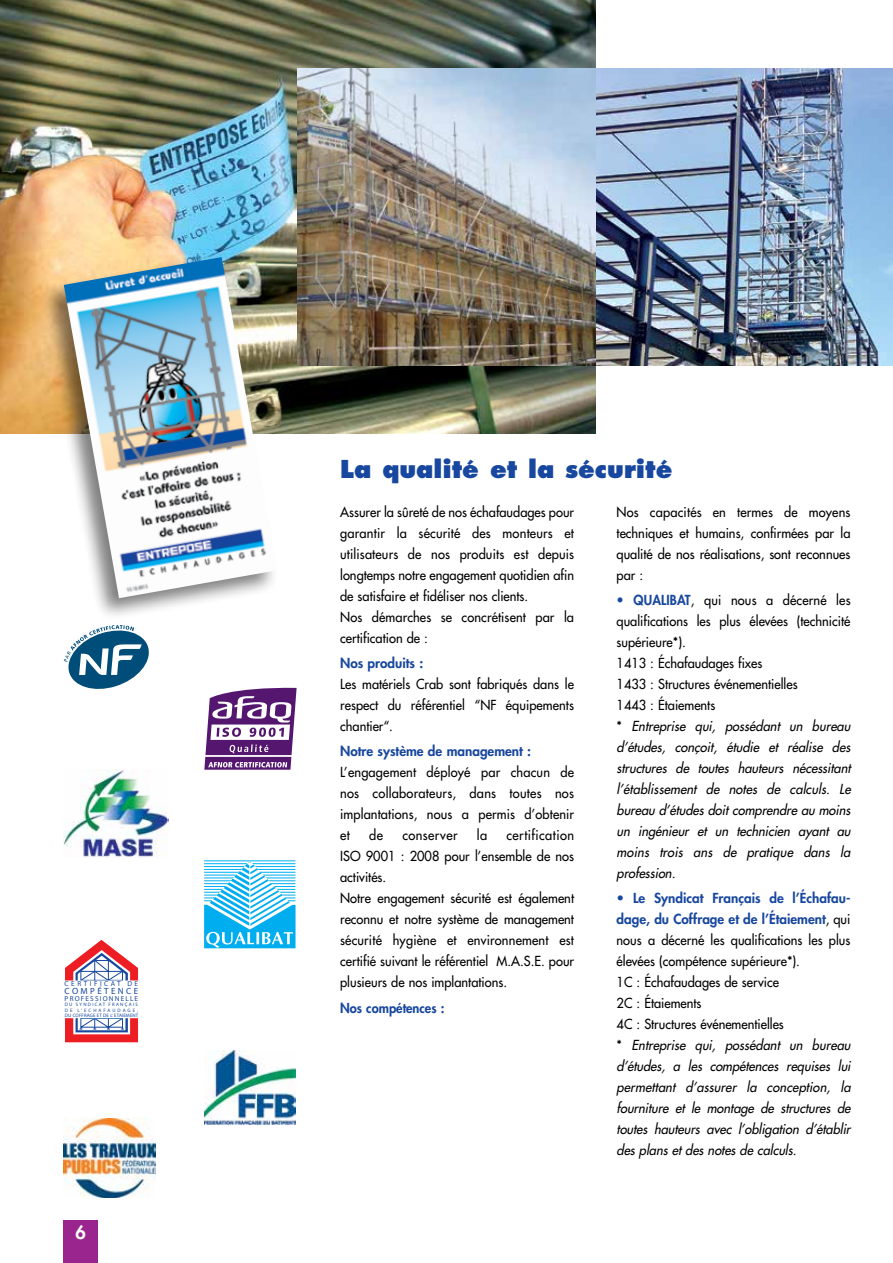
<style>
.page{position:relative;width:893px;height:1263px;background:#fff}
.page>*{position:absolute;margin:0;border:0;box-sizing:border-box;transform-origin:0 0}
.t1{font:800 24px "Futura";color:#17479e}
.t2{font:800 18px "Futura";color:#fff}
.t3{font:italic 13.5px/21px "Futura";color:#000;scale:.95 1}
.t4{font:13.5px/21px "Futura";color:#000;text-align:justify;scale:.95 1}
.t5{font:800 13.5px "Futura";color:#17479e}
.t6{font:800 13.5px "Futura";color:#17479e;scale:.95 1}
.t7{font:13.5px "Futura";letter-spacing:.03em;color:#000;scale:.95 1}
.t8{font:300 9px "Futura";letter-spacing:.26em;color:#17479e}
.t9{font:300 7.2px "Futura";letter-spacing:.165em;color:#17479e}
.t10{font:300 7.2px "Futura";letter-spacing:.345em;color:#17479e}
.t11{font:300 4.8px/5.2px "Futura";letter-spacing:.255em;color:#17479e;text-align:justify}
.s1{font-weight:800;font-style:normal;color:#17479e}
.s2{font-style:normal}
</style>
<div class="page">
<svg style="left:64px;top:625px;width:85px;height:64px"></svg>
<img style="left:64px;top:770px;width:105px;height:87px">
<svg style="left:65px;top:940px;width:73px;height:102px"></svg>
<div style="left:64px;top:980px;width:75px;height:38px;background:#fff"></div>
<img style="left:64px;top:1118px;width:92px;height:79px">
<svg style="left:204px;top:688px;width:93px;height:82px"></svg>
<hr style="left:205px;top:755px;width:86px;height:2px;background:#fff">
<hr style="left:204px;top:860px;width:91px;height:1px;background:#00aeef">
<svg style="left:204px;top:861px;width:92px;height:87px"></svg>
<img style="left:204px;top:1050px;width:92px;height:74px">
<img style="left:0;top:0;width:595px;height:434px">
<img style="left:298px;top:68px;width:595px;height:298px">
<div style="left:40px;top:254px;width:239px;height:367px;background:#000;opacity:.5"></div>
<img style="left:64px;top:257px;width:213px;height:341px">
<div style="left:64px;top:1220px;width:34px;height:43px;background:#9a258f"></div>
<p class="t10" style="left:65px;top:980px;width:75px">CERTIFICAT DE</p>
<p class="t11" style="left:65px;top:1002px;width:75px">DU SYNDICAT FRANÇAIS DE L’ECHAFAUDAGE, DU COFFRAGE ET DE L’ ETAIEMENT</p>
<p class="t8" style="left:65px;top:986px;width:75px">COMPÉTENCE</p>
<p class="t9" style="left:65px;top:994px;width:75px">PROFESSIONNELLE</p>
<h2 class="t2" style="left:76px;top:1220px;width:12px">6</h2>
<h1 class="t1" style="left:340px;top:454px;width:334px">La qualité et la sécurité</h1>
<p class="t4" style="left:617px;top:501px;width:248px">Nos capacités en termes de moyens techniques et humains, confirmées par la qualité de nos réalisations, sont reconnues par :</p>
<p class="t3" style="left:617px;top:589px;width:251px"><span class="s1">• QUALIBAT</span><span class="s2">, qui nous a décerné les qualifications les plus élevées (technicité supérieure*).<br>1413 : échafaudages fixes<br>1433 : Structures événementielles<br>1443 : étaiements<br>*</span> Entreprise qui, possédant un bureau d’études, conçoit, étudie et réalise des structures de toutes hauteurs nécessitant l’établissement de notes de calculs. Le bureau d’études doit comprendre au moins un ingénieur et un technicien ayant au moins trois ans de pratique dans la profession.</p>
<p class="t3" style="left:617px;top:888px;width:251px"><span class="s1">• Le Syndicat Français de l’échafau&shy;dage, du Coffrage et de l’étaiement</span><span class="s2">, qui nous a décerné les qualifications les plus élevées (compétence supérieure*).<br>1C : échafaudages de service<br>2C : étaiements<br>4C : Structures événementielles<br>*</span> Entreprise qui, possédant un bureau d’études, a les compétences requises lui permettant d’assurer la conception, la fourniture et le montage de structures de toutes hauteurs avec l’obligation d’établir des plans et des notes de calculs.</p>
<p class="t4" style="left:340px;top:501px;width:248px;text-align:left">Assurer la sûreté de nos échafaudages pour garantir la sécurité des monteurs et utilisateurs de nos produits est depuis longtemps notre engagement quotidien afin de satisfaire et fidéliser nos clients.<br>Nos démarches se concrétisent par la certification de :</p>
<p class="t5" style="left:340px;top:654px;width:85px">Nos produits :</p>
<p class="t4" style="left:340px;top:673px;width:248px">Les matériels Crab sont fabriqués dans le respect du référentiel “NF équipements chantier“.</p>
<p class="t5" style="left:340px;top:742px;width:192px">Notre système de management :</p>
<p class="t4" style="left:340px;top:762px;width:248px">L’engagement déployé par chacun de nos collaborateurs, dans toutes nos implantations, nous a permis d’obtenir et</p>
<p class="t4" style="left:340px;top:825px;width:248px;text-align:left;text-indent:166px">certification<br>ISO 9001 : 2008 pour l’ensemble de nos activités.<br>Notre engagement sécurité est également reconnu et notre système de management sécurité hygiène et environnement est certifié suivant le référentiel M.A.S.E. pour plusieurs de nos implantations.</p>
<p class="t6" style="left:340px;top:998px;width:111px">Nos compétences :</p>
<p class="t4" style="left:369px;top:825px;width:16px">de</p>
<p class="t7" style="left:402px;top:826px;width:60px">conserver</p>
<p class="t4" style="left:477px;top:825px;width:12px">la</p>
</div>
